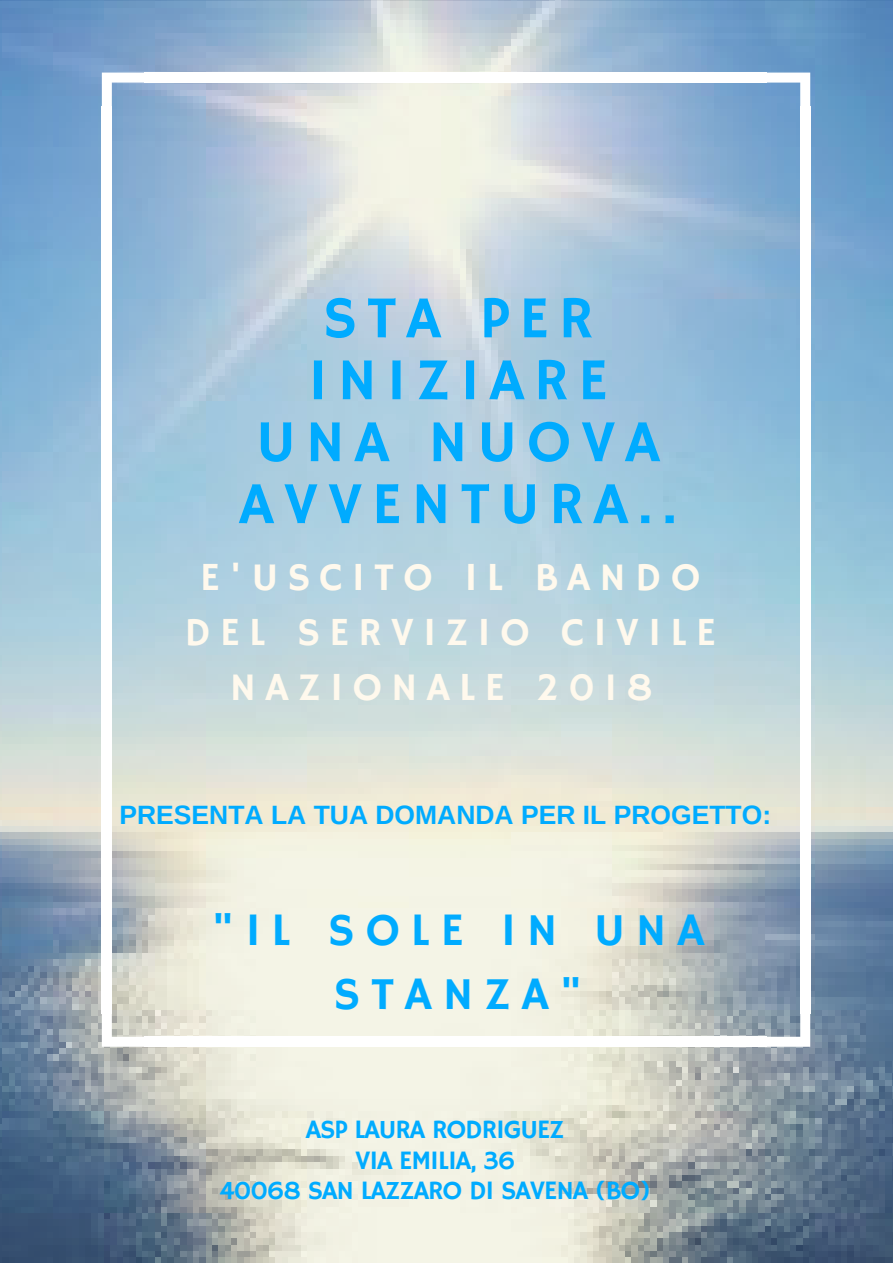
<style>
.page{position:relative;width:893px;height:1263px;background:#fff}
.page>*{position:absolute;margin:0;border:0;box-sizing:border-box;transform-origin:0 0}
.t1{font:59.55px/61.9px "Hammersmith One";letter-spacing:.16em;color:#00abff;text-align:center}
.t2{font:46.35px/64.2px "Hammersmith One";letter-spacing:.23em;color:#00abff;text-align:center}
.t3{font:39.75px/55.2px "Hammersmith One";letter-spacing:.23em;color:#fff9ed;text-align:center}
.t4{font:26.55px/30.5px "Hammersmith One";letter-spacing:-.04em;color:#00abff;text-align:center}
.t5{font:700 26.55px "Arimo";color:#00abff}
</style>
<div class="page">
<img style="left:0;top:0;width:893px;height:1263px">
<svg style="left:102px;top:73px;width:44px;height:35px"></svg>
<div style="left:102px;top:107px;width:10px;height:907px;background:#fff"></div>
<svg style="left:102px;top:1012px;width:44px;height:35px"></svg>
<div style="left:144px;top:1037px;width:622px;height:10px;background:#fff"></div>
<svg style="left:764px;top:1012px;width:46px;height:35px"></svg>
<div style="left:800px;top:107px;width:10px;height:907px;background:#fff"></div>
<div style="left:144px;top:73px;width:622px;height:10px;background:#fff"></div>
<svg style="left:764px;top:73px;width:46px;height:35px"></svg>
<h1 class="t1" style="left:239px;top:290px;width:439px">STA PER<br>INIZIARE<br>UNA NUOVA<br>AVVENTURA..</h1>
<h3 class="t3" style="left:185px;top:551px;width:533px">E'USCITO IL BANDO<br>DEL SERVIZIO CIVILE<br>NAZIONALE 2018</h3>
<p class="t5" style="left:119px;top:800px;width:653px">PRESENTA LA TUA DOMANDA PER IL PROGETTO:</p>
<h2 class="t2" style="left:212px;top:900px;width:494px">"IL SOLE IN UNA<br>STANZA"</h2>
<p class="t4" style="left:219px;top:1116px;width:433px">ASP LAURA RODRIGUEZ<br>VIA EMILIA, 36<br>40068 SAN LAZZARO DI SAVENA (BO)</p>
</div>
